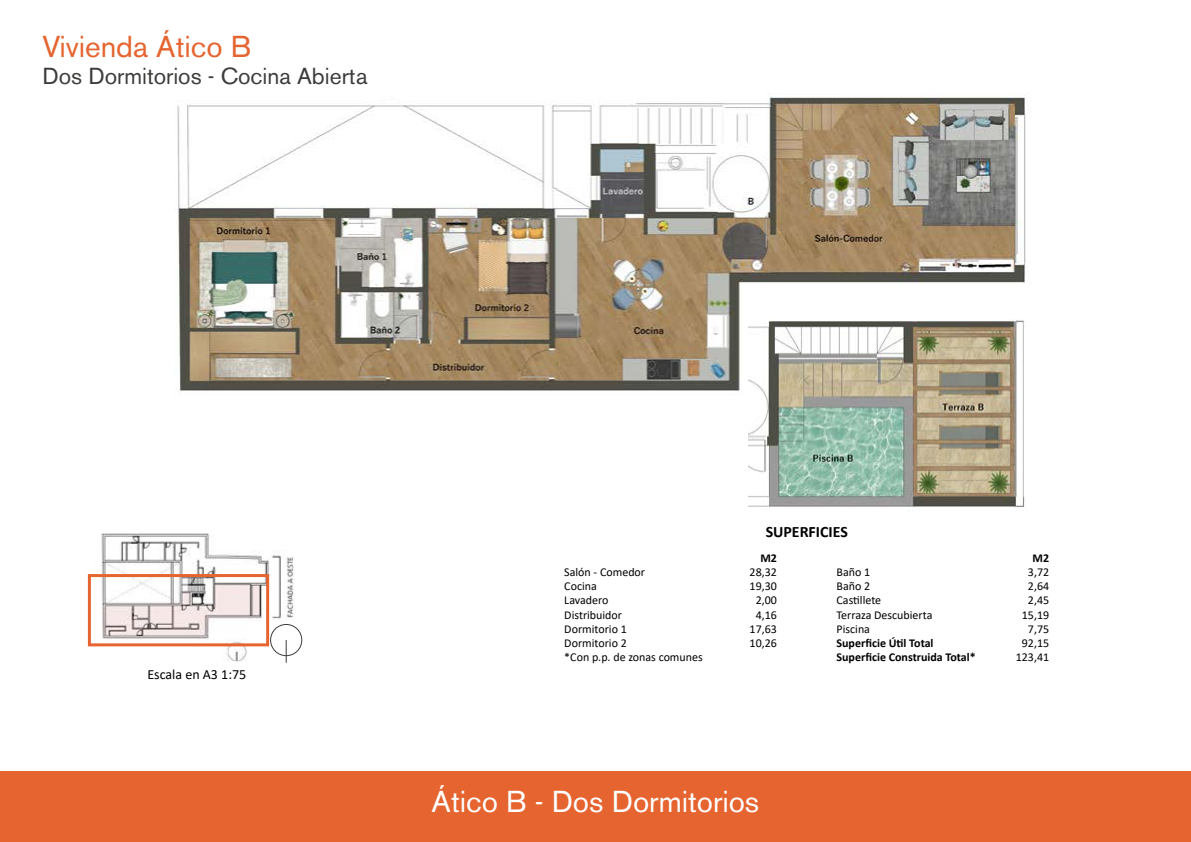
<style>
.page{position:relative;width:1191px;height:842px;background:#fff}
.page>*{position:absolute;margin:0;border:0;box-sizing:border-box;transform-origin:0 0}
.t1{font:30px "Akzidenz Grotesk BE";color:#fff}
.t2{font:30px "Akzidenz Grotesk BE";color:#e56430}
.t3{font:23px "Akzidenz Grotesk BE";color:#3c3c3b}
.t4{font:700 15.9px "Calibri";color:#000}
.t5{font:14px "Calibri";color:#000}
.t6{font:12px/14.2px "Calibri";color:#000}
.t7{font:700 12px "Calibri";color:#000}
</style>
<div class="page">
<div style="left:0;top:771px;width:1191px;height:71px;background:#e56430"></div>
<img style="left:87px;top:533px;width:216px;height:130px">
<div style="left:88px;top:574px;width:181px;height:72px;border:3px solid #e56430"></div>
<div style="left:270px;top:624px;width:32px;height:32px;border:1px solid #3c3c3b;border-radius:50%"></div>
<svg style="left:286px;top:640px;width:1px;height:23px"></svg>
<img style="left:177px;top:95px;width:854px;height:296px">
<img style="left:748px;top:305px;width:283px;height:206px">
<h1 class="t2" style="left:43px;top:28px;width:210px">Vivienda Ático B</h1>
<h2 class="t3" style="left:43px;top:62px;width:326px">Dos Dormitorios - Cocina Abierta</h2>
<p class="t5" style="left:147px;top:664px;width:100px">Escala en A3 1:75</p>
<h3 class="t4" style="left:765px;top:521px;width:84px">SUPERFICIES</h3>
<p class="t7" style="left:760px;top:549px;width:18px">M2</p>
<p class="t7" style="left:1032px;top:549px;width:18px">M2</p>
<p class="t6" style="left:564px;top:565px;width:140px">Salón - Comedor<br>Cocina<br>Lavadero<br>Distribuidor<br>Dormitorio 1<br>Dormitorio 2<br>*Con p.p. de zonas comunes</p>
<p class="t6" style="left:836px;top:565px;width:35px">Baño 1<br>Baño 2</p>
<p class="t6" style="left:749px;top:565px;width:29px;text-align:center">28,32<br>19,30<br>2,00<br>4,16<br>17,63<br>10,26</p>
<p class="t6" style="left:1028px;top:565px;width:23px">3,72<br>2,64</p>
<p class="t6" style="left:836px;top:593px;width:46px">Castillete</p>
<p class="t6" style="left:1028px;top:593px;width:23px">2,45</p>
<p class="t6" style="left:836px;top:607px;width:97px">Terraza Descubierta</p>
<p class="t6" style="left:1021px;top:607px;width:29px">15,19</p>
<p class="t6" style="left:836px;top:621px;width:35px">Piscina</p>
<p class="t6" style="left:1028px;top:621px;width:23px">7,75</p>
<p class="t7" style="left:836px;top:634px;width:99px">Superficie Útil Total</p>
<p class="t6" style="left:1021px;top:635px;width:29px">92,15</p>
<p class="t7" style="left:836px;top:649px;width:141px">Superficie Construida Total*</p>
<p class="t6" style="left:1015px;top:650px;width:35px">123,41</p>
<h1 class="t1" style="left:431px;top:784px;width:329px">Ático B - Dos Dormitorios</h1>
</div>
